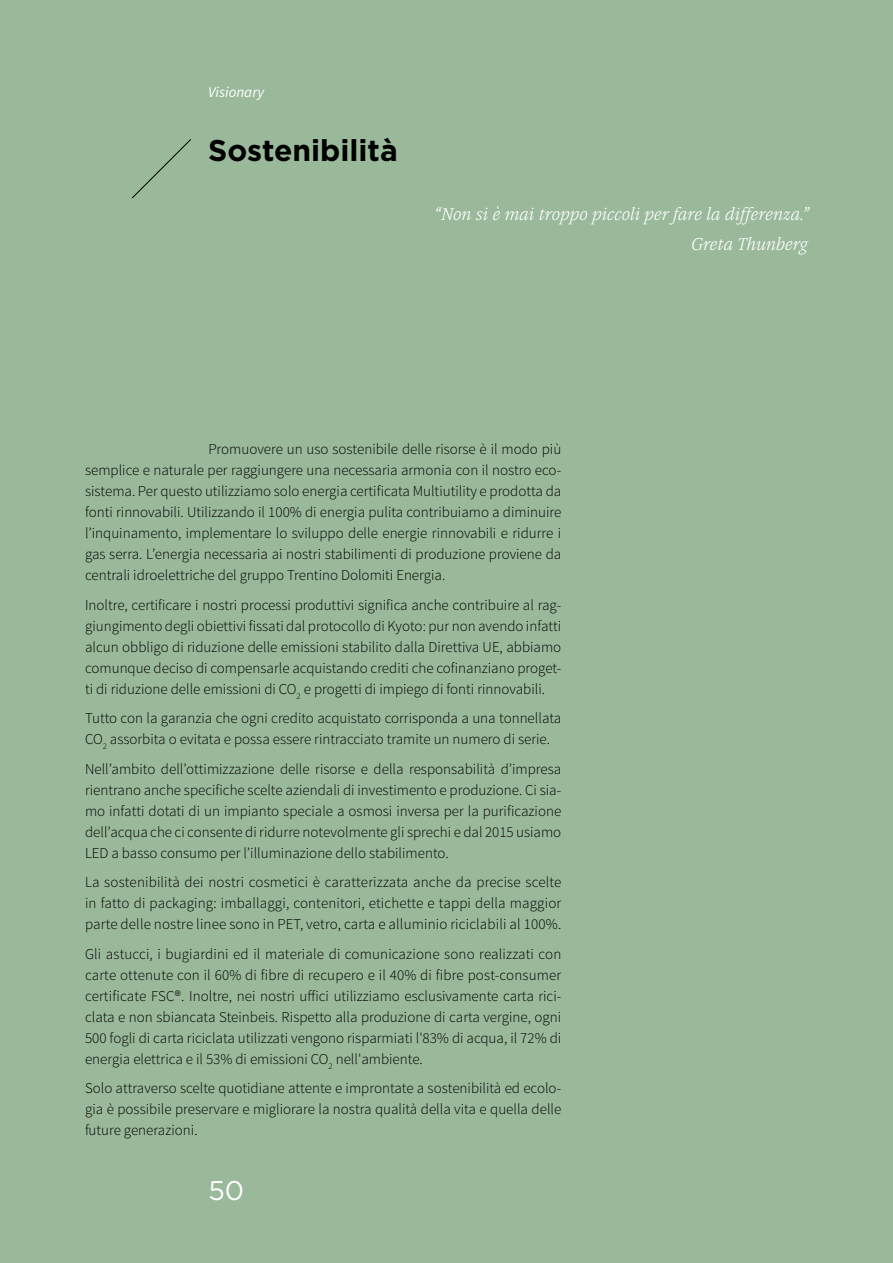
<style>
.page{position:relative;width:893px;height:1263px;background:#9ab89a}
.page>*{position:absolute;margin:0;border:0;box-sizing:border-box;transform-origin:0 0}
.t1{font:700 30px "Gotham Pro";color:#000}
.t2{font:27px "Gotham";color:#fff}
.t3{font:italic 300 18px/30px "Pensum Pro";color:#fff;text-align:right}
.t4{font:300 15px/21px "Source Sans Pro";color:#000;text-align:justify}
.t5{font:italic 15px "Source Sans Pro";color:#fff}
</style>
<div class="page">
<svg style="left:132px;top:139px;width:59px;height:60px"></svg>
<p class="t5" style="left:208px;top:82px;width:58px">Visionary</p>
<h1 class="t1" style="left:208px;top:133px;width:191px">Sostenibilità</h1>
<p class="t3" style="left:434px;top:199px;width:376px">“Non si è mai troppo piccoli per fare la differenza.”<br>Greta Thunberg</p>
<p class="t4" style="left:85px;top:439px;width:478px;text-indent:123px">Promuovere un uso sostenibile delle risorse è il modo più semplice e naturale per raggiungere una necessaria armonia con il nostro eco&shy;sistema. Per questo utilizziamo solo energia certificata Multiutility e prodotta da fonti rinnovabili. Utilizzando il 100% di energia pulita contribuiamo a diminuire l’inquinamento, implementare lo sviluppo delle energie rinnovabili e ridurre i gas serra. L’energia necessaria ai nostri stabilimenti di produzione proviene da centrali idroelettriche del gruppo Trentino Dolomiti Energia.</p>
<p class="t4" style="left:85px;top:594px;width:478px">Inoltre, certificare i nostri processi produttivi significa anche contribuire al rag&shy;giungimento degli obiettivi fissati dal protocollo di Kyoto: pur non avendo infatti alcun obbligo di riduzione delle emissioni stabilito dalla Direttiva UE, abbiamo comunque deciso di compensarle acquistando crediti che cofinanziano proget&shy;ti di riduzione delle emissioni di CO<sub>2</sub> e progetti di impiego di fonti rinnovabili.</p>
<p class="t4" style="left:85px;top:708px;width:478px">Tutto con la garanzia che ogni credito acquistato corrisponda a una tonnellata<br>CO<sub>2</sub> assorbita o evitata e possa essere rintracciato tramite un numero di serie.</p>
<p class="t4" style="left:85px;top:758px;width:478px">Nell’ambito dell’ottimizzazione delle risorse e della responsabilità d’impresa rientrano anche specifiche scelte aziendali di investimento e produzione. Ci sia&shy;mo infatti dotati di un impianto speciale a osmosi inversa per la purificazione dell’acqua che ci consente di ridurre notevolmente gli sprechi e dal 2015 usiamo LED a basso consumo per l’illuminazione dello stabilimento.</p>
<p class="t4" style="left:85px;top:872px;width:478px">La sostenibilità dei nostri cosmetici è caratterizzata anche da precise scelte in fatto di packaging: imballaggi, contenitori, etichette e tappi della maggior parte delle nostre linee sono in PET, vetro, carta e alluminio riciclabili al 100%.</p>
<p class="t4" style="left:85px;top:943px;width:478px">Gli astucci, i bugiardini ed il materiale di comunicazione sono realizzati con carte ottenute con il 60% di fibre di recupero e il 40% di fibre post-consumer certificate FSC®. Inoltre, nei nostri uffici utilizziamo esclusivamente carta rici&shy;clata e non sbiancata Steinbeis. Rispetto alla produzione di carta vergine, ogni 500 fogli di carta riciclata utilizzati vengono risparmiati l'83% di acqua, il 72% di energia elettrica e il 53% di emissioni CO<sub>2</sub> nell'ambiente.</p>
<p class="t4" style="left:85px;top:1078px;width:478px">Solo attraverso scelte quotidiane attente e improntate a sostenibilità ed ecolo&shy;gia è possibile preservare e migliorare la nostra qualità della vita e quella delle future generazioni.</p>
<h2 class="t2" style="left:208px;top:1173px;width:37px">50</h2>
</div>
